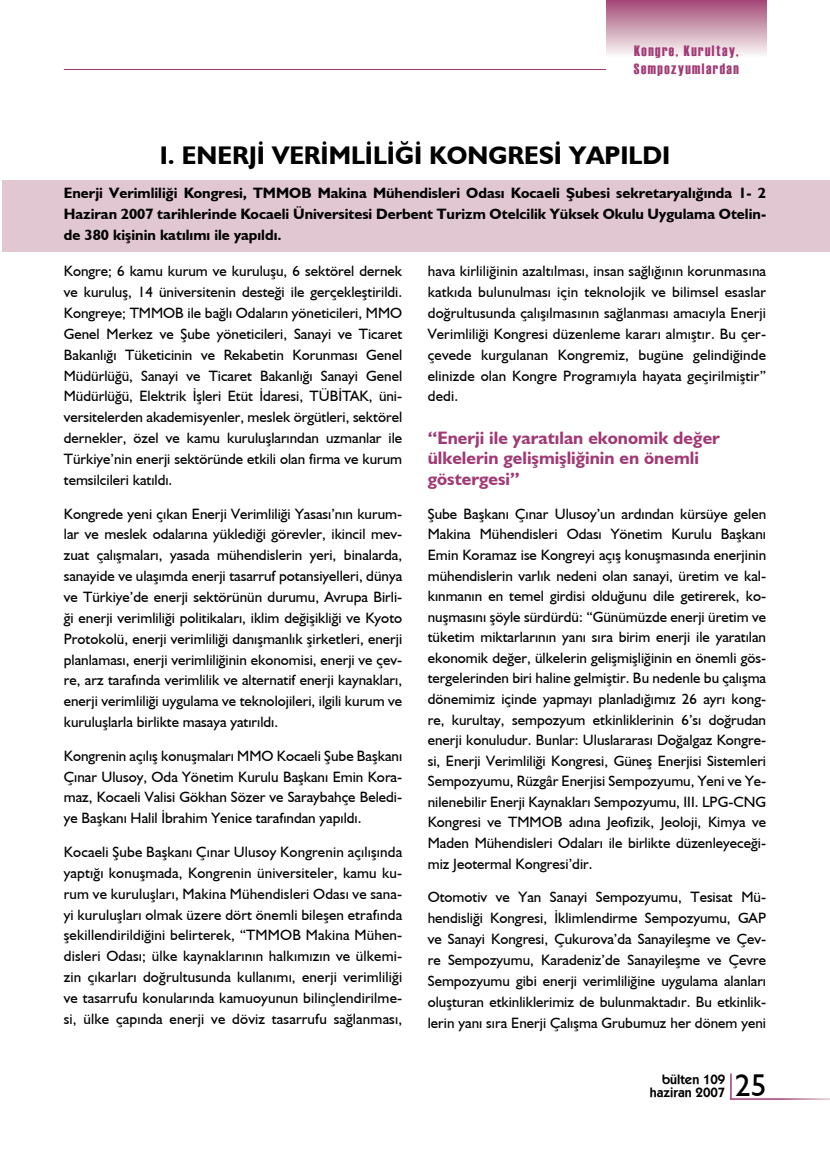
<style>
.page{position:relative;width:830px;height:1170px;background:#fff}
.page>*{position:absolute;margin:0;border:0;box-sizing:border-box;transform-origin:0 0}
.t1{font:31.5px "Humanist 521 BT";color:#000}
.t2{font:700 25.5px "Humanist 521 BT";color:#000}
.t3{font:700 18px/20.9px "Humanist 521 BT";color:#a13974}
.t4{font:15px/20.9px "Humanist 521 BT";color:#000;text-align:justify}
.t5{font:700 15px/21px "Humanist 521 BT";color:#000;text-align:justify}
.t6{font:15px/18px "Haettenschweiler";letter-spacing:.1em;color:#a13974}
.t7{font:600 13.5px/13.5px "Kabel IT Cby BT";color:#000;text-align:right}
</style>
<div class="page">
<hr style="left:64px;top:69px;width:570px;height:1px;background:#a13974">
<hr style="left:729px;top:1073px;width:2px;height:26px;background:#a13974">
<hr style="left:729px;top:1098px;width:100px;height:1px;background:#fff">
<div style="left:606px;top:0;width:160px;height:74px;background:linear-gradient(to bottom,#a7527a,#fff)"></div>
<div style="left:2px;top:180px;width:827px;height:72px;background:#e1c7d1"></div>
<p class="t6" style="left:633px;top:42px;width:106px">Kongre, Kurultay,<br>Sempozyumlardan</p>
<h2 class="t2" style="left:160px;top:139px;width:511px">I. ENERJİ VERİMLİLİĞİ KONGRESİ YAPILDI</h2>
<p class="t5" style="left:64px;top:182px;width:703px">Enerji Verimliliği Kongresi, TMMOB Makina Mühendisleri Odası Kocaeli Şubesi sekretaryalığında 1- 2<br>Haziran 2007 tarihlerinde Kocaeli Üniversitesi Derbent Turizm Otelcilik Yüksek Okulu Uygulama Otelin&shy;de 380 kişinin katılımı ile yapıldı.</p>
<p class="t4" style="left:64px;top:260px;width:340px">Kongre; 6 kamu kurum ve kuruluşu, 6 sektörel dernek ve kuruluş, 14 üniversitenin desteği ile gerçekleştirildi.<br>Kongreye; TMMOB ile bağlı Odaların yöneticileri, MMO Genel Merkez ve Şube yöneticileri, Sanayi ve Ticaret Bakanlığı Tüketicinin ve Rekabetin Korunması Genel Müdürlüğü, Sanayi ve Ticaret Bakanlığı Sanayi Genel Müdürlüğü, Elektrik İşleri Etüt İdaresi, TÜBİTAK, üni&shy;versitelerden akademisyenler, meslek örgütleri, sektörel dernekler, özel ve kamu kuruluşlarından uzmanlar ile Türkiye’nin enerji sektöründe etkili olan firma ve kurum temsilcileri katıldı.</p>
<p class="t4" style="left:64px;top:502px;width:340px">Kongrede yeni çıkan Enerji Verimliliği Yasası’nın kurum&shy;lar ve meslek odalarına yüklediği görevler, ikincil mev&shy;zuat çalışmaları, yasada mühendislerin yeri, binalarda, sanayide ve ulaşımda enerji tasarruf potansiyelleri, dünya ve Türkiye’de enerji sektörünün durumu, Avrupa Birli&shy;ği enerji verimliliği politikaları, iklim değişikliği ve Kyoto Protokolü, enerji verimliliği danışmanlık şirketleri, enerji planlaması, enerji verimliliğinin ekonomisi, enerji ve çev&shy;re, arz tarafında verimlilik ve alternatif enerji kaynakları, enerji verimliliği uygulama ve teknolojileri, ilgili kurum ve kuruluşlarla birlikte masaya yatırıldı.</p>
<p class="t4" style="left:64px;top:744px;width:340px">Kongrenin açılış konuşmaları MMO Kocaeli Şube Başkanı Çınar Ulusoy, Oda Yönetim Kurulu Başkanı Emin Kora&shy;maz, Kocaeli Valisi Gökhan Sözer ve Saraybahçe Beledi&shy;ye Başkanı Halil İbrahim Yenice tarafından yapıldı.</p>
<p class="t4" style="left:64px;top:841px;width:340px">Kocaeli Şube Başkanı Çınar Ulusoy Kongrenin açılışında yaptığı konuşmada, Kongrenin üniversiteler, kamu ku&shy;rum ve kuruluşları, Makina Mühendisleri Odası ve sana&shy;yi kuruluşları olmak üzere dört önemli bileşen etrafında şekillendirildiğini belirterek, “TMMOB Makina Mühen&shy;disleri Odası; ülke kaynaklarının halkımızın ve ülkemi&shy;zin çıkarları doğrultusunda kullanımı, enerji verimliliği ve tasarrufu konularında kamuoyunun bilinçlendirilme&shy;si, ülke çapında enerji ve döviz tasarrufu sağlanması,</p>
<p class="t4" style="left:427px;top:260px;width:340px">hava kirliliğinin azaltılması, insan sağlığının korunmasına katkıda bulunulması için teknolojik ve bilimsel esaslar doğrultusunda çalışılmasının sağlanması amacıyla Enerji Verimliliği Kongresi düzenleme kararı almıştır. Bu çer&shy;çevede kurgulanan Kongremiz, bugüne gelindiğinde elinizde olan Kongre Programıyla hayata geçirilmiştir” dedi.</p>
<p class="t3" style="left:427px;top:426px;width:293px">“Enerji ile yaratılan ekonomik değer ülkelerin gelişmişliğinin en önemli göstergesi”</p>
<p class="t4" style="left:427px;top:503px;width:340px">Şube Başkanı Çınar Ulusoy’un ardından kürsüye gelen Makina Mühendisleri Odası Yönetim Kurulu Başkanı Emin Koramaz ise Kongreyi açış konuşmasında enerjinin mühendislerin varlık nedeni olan sanayi, üretim ve kal&shy;kınmanın en temel girdisi olduğunu dile getirerek, ko&shy;nuşmasını şöyle sürdürdü: “Günümüzde enerji üretim ve tüketim miktarlarının yanı sıra birim enerji ile yaratılan ekonomik değer, ülkelerin gelişmişliğinin en önemli gös&shy;tergelerinden biri haline gelmiştir. Bu nedenle bu çalışma dönemimiz içinde yapmayı planladığımız 26 ayrı kong&shy;re, kurultay, sempozyum etkinliklerinin 6’sı doğrudan enerji konuludur. Bunlar: Uluslararası Doğalgaz Kongre&shy;si, Enerji Verimliliği Kongresi, Güneş Enerjisi Sistemleri Sempozyumu, Rüzgâr Enerjisi Sempozyumu, Yeni ve Ye&shy;nilenebilir Enerji Kaynakları Sempozyumu, III. LPG-CNG Kongresi ve TMMOB adına Jeofizik, Jeoloji, Kimya ve Maden Mühendisleri Odaları ile birlikte düzenleyeceği&shy;miz Jeotermal Kongresi’dir.</p>
<p class="t4" style="left:427px;top:886px;width:340px">Otomotiv ve Yan Sanayi Sempozyumu, Tesisat Mü&shy;hendisliği Kongresi, İklimlendirme Sempozyumu, GAP ve Sanayi Kongresi, Çukurova’da Sanayileşme ve Çev&shy;re Sempozyumu, Karadeniz’de Sanayileşme ve Çevre Sempozyumu gibi enerji verimliliğine uygulama alanları oluşturan etkinliklerimiz de bulunmaktadır. Bu etkinlik&shy;lerin yanı sıra Enerji Çalışma Grubumuz her dönem yeni</p>
<p class="t7" style="left:649px;top:1071px;width:77px">bülten 109 haziran 2007</p>
<h1 class="t1" style="left:734px;top:1065px;width:33px">25</h1>
</div>
